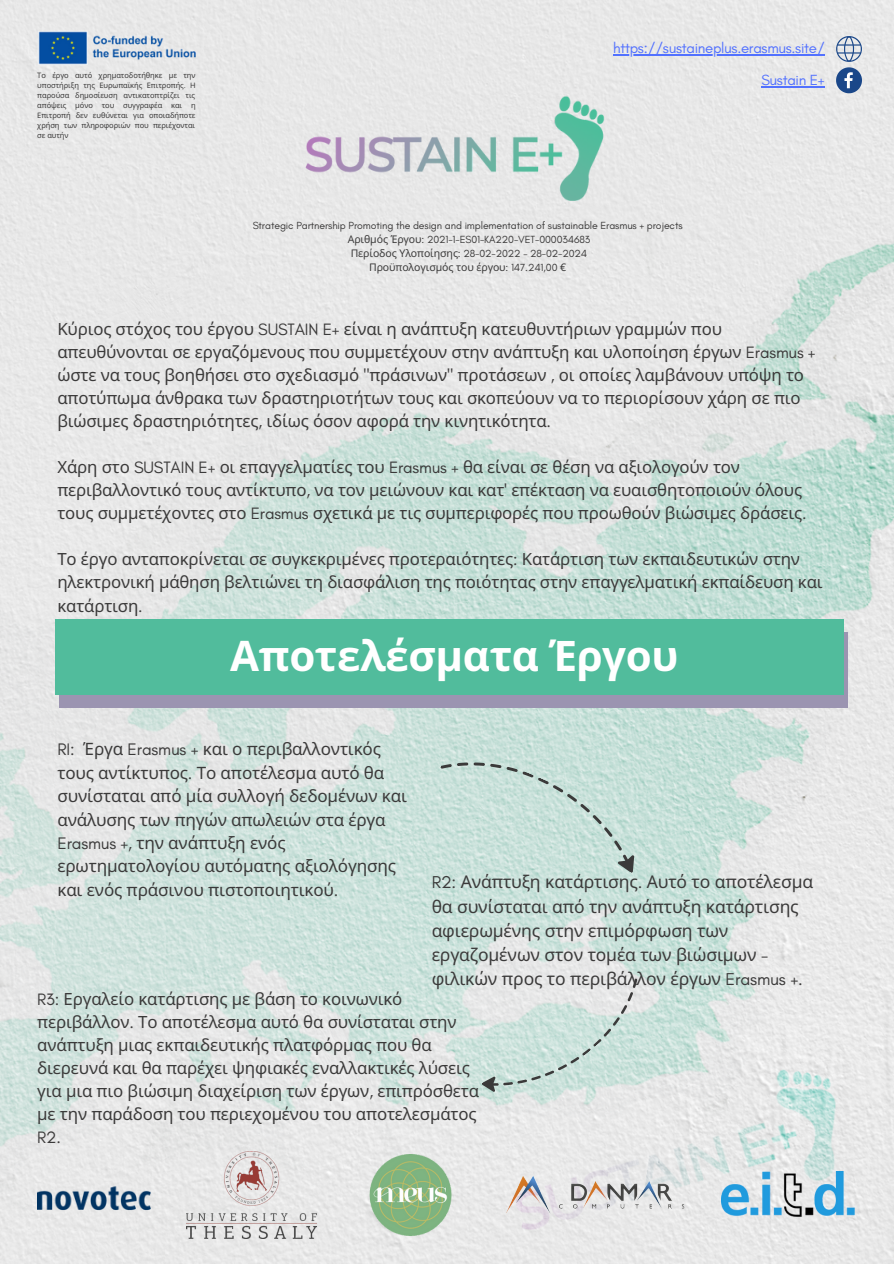
<style>
.page{position:relative;width:894px;height:1264px;background:#fff}
.page>*{position:absolute;margin:0;border:0;box-sizing:border-box;transform-origin:0 0}
.t1{font:700 42px "Noto Sans";letter-spacing:-.01em;color:#fff}
.t2{font:17.55px/24px "Noto Sans";letter-spacing:-.01em;color:#3b3a3a}
.t3{font:16.95px/23.4px "Noto Sans";letter-spacing:-.01em;color:#3b3a3a}
.t4{font:16.8px/23.1px "Noto Sans";letter-spacing:-.01em;color:#3b3a3a}
.t5{font:16.8px "Glacial Indifference";color:#3b3a3a}
.t6{font:15px/32.1px "Glacial Indifference";letter-spacing:-.02em;color:#5271ff;text-align:right}
.t7{font:10.5px/14px "Glacial Indifference";letter-spacing:-.01em;color:#3b3a3a;text-align:center}
.t8{font:10.5px "Noto Sans";letter-spacing:-.01em;color:#3b3a3a}
.t9{font:7.5px/10.1px "Noto Sans";letter-spacing:-.01em;color:#3b3a3a;text-align:justify}
.s1{font-family:"Glacial Indifference"}
.s2{font-family:"Noto Sans"}
</style>
<div class="page">
<img style="left:0;top:0;width:893px;height:1263px">
<img style="left:295px;top:93px;width:318px;height:111px">
<img style="left:37px;top:1170px;width:113px;height:49px">
<img style="left:187px;top:1151px;width:129px;height:87px">
<img style="left:353px;top:1154px;width:116px;height:81px">
<img style="left:506px;top:1175px;width:177px;height:38px">
<img style="left:721px;top:1171px;width:135px;height:47px">
<svg style="left:481px;top:967px;width:172px;height:147px"></svg>
<svg style="left:433px;top:740px;width:214px;height:133px"></svg>
<div style="left:60px;top:632px;width:787px;height:75px;background:#9b94b1"></div>
<div style="left:55px;top:619px;width:788px;height:75px;background:#51bc9c"></div>
<img style="left:37px;top:31px;width:170px;height:35px">
<svg style="left:835px;top:36px;width:26px;height:57px"></svg>
<hr style="left:613px;top:54px;width:211px;height:1px;background:#5271ff">
<hr style="left:761px;top:86px;width:63px;height:1px;background:#5271ff">
<p class="t9" style="left:37px;top:70px;width:160px">Το έργο αυτό χρηματοδοτήθηκε με την υποστήριξη της Ευρωπαϊκής Επιτροπής<span class="s1">.</span> Η παρούσα δημοσίευση αντικατοπτρίζει τις απόψεις μόνο του συγγραφέα και η Επιτροπή δεν ευθύνεται για οποιαδήποτε χρήση των πληροφοριών που περιέχονται σε αυτήν</p>
<p class="t6" style="left:613px;top:32px;width:213px">https://sustaineplus.erasmus.site/<br>Sustain E+</p>
<p class="t7" style="left:252px;top:218px;width:431px">Strategic Partnership Promoting the design and implementation of sustainable Erasmus + projects<br><span class="s2">Αριθμός Έργου</span>: 2021-1-ES01-KA220-VET-000034683<br><span class="s2">Περίοδος Υλοποίησης</span>: 28-02-2022 – 28-02-2024</p>
<p class="t8" style="left:369px;top:259px;width:198px">Προϋπολογισμός του έργου<span class="s1">: 147.241,00</span> €</p>
<p class="t4" style="left:57px;top:317px;width:759px">Κύριος στόχος του έργου <span class="s1">SUSTAIN E+</span> είναι η ανάπτυξη κατευθυντήριων γραμμών που απευθύνονται σε εργαζόμενους που συμμετέχουν στην ανάπτυξη και υλοποίηση έργων <span class="s1">Erasmus + </span>ώστε να τους βοηθήσει στο σχεδιασμό <span class="s1">"</span>πράσινων<span class="s1">"</span> προτάσεων <span class="s1">,</span> οι οποίες λαμβάνουν υπόψη το αποτύπωμα άνθρακα των δραστηριοτήτων τους και σκοπεύουν να το περιορίσουν χάρη σε πιο βιώσιμες δραστηριότητες<span class="s1">,</span> ιδίως όσον αφορά την κινητικότητα<span class="s1">.</span></p>
<p class="t4" style="left:57px;top:455px;width:750px">Χάρη στο <span class="s1">SUSTAIN E+</span> οι επαγγελματίες του <span class="s1">Erasmus +</span> θα είναι σε θέση να αξιολογούν τον περιβαλλοντικό τους αντίκτυπο<span class="s1">,</span> να τον μειώνουν και κατ<span class="s1">'</span> επέκταση να ευαισθητοποιούν όλους τους συμμετέχοντες στο <span class="s1">Erasmus</span> σχετικά με τις συμπεριφορές που προωθούν βιώσιμες δράσεις<span class="s1">.</span></p>
<p class="t4" style="left:57px;top:547px;width:766px">Το έργο ανταποκρίνεται σε συγκεκριμένες προτεραιότητες<span class="s1">:</span> Κατάρτιση των εκπαιδευτικών στην ηλεκτρονική μάθηση βελτιώνει τη διασφάλιση της ποιότητας στην επαγγελματική εκπαίδευση και κατάρτιση<span class="s1">.</span></p>
<h1 class="t1" style="left:230px;top:626px;width:450px">Αποτελέσματα Έργου</h1>
<p class="t3" style="left:57px;top:737px;width:351px"><span class="s1">RI:</span> Έργα <span class="s1">Erasmus +</span> και ο περιβαλλοντικός τους αντίκτυπος<span class="s1">.</span> Το αποτέλεσμα αυτό θα συνίσταται από μία συλλογή δεδομένων και ανάλυσης των πηγών απωλειών στα έργα <span class="s1">Erasmus +,</span> την ανάπτυξη ενός ερωτηματολογίου αυτόματης αξιολόγησης και ενός πράσινου πιστοποιητικού<span class="s1">.</span></p>
<p class="t2" style="left:431px;top:869px;width:383px"><span class="s1">R2:</span> Ανάπτυξη κατάρτισης<span class="s1">.</span> Αυτό το αποτέλεσμα θα συνίσταται από την ανάπτυξη κατάρτισης αφιερωμένης στην επιμόρφωση των εργαζομένων στον τομέα των βιώσιμων <span class="s1">- </span>φιλικών προς το περιβάλλον έργων <span class="s1">Erasmus +.</span></p>
<p class="t4" style="left:37px;top:986px;width:443px"><span class="s1">R3:</span> Εργαλείο κατάρτισης με βάση το κοινωνικό περιβάλλον<span class="s1">.</span> Το αποτέλεσμα αυτό θα συνίσταται στην ανάπτυξη μιας εκπαιδευτικής πλατφόρμας που θα διερευνά και θα παρέχει ψηφιακές εναλλακτικές λύσεις για μια πιο βιώσιμη διαχείριση των έργων<span class="s1">,</span> επιπρόσθετα με την παράδοση του περιεχομένου του αποτελεσμάτος</p>
<p class="t5" style="left:37px;top:1127px;width:25px">R2.</p>
</div>
